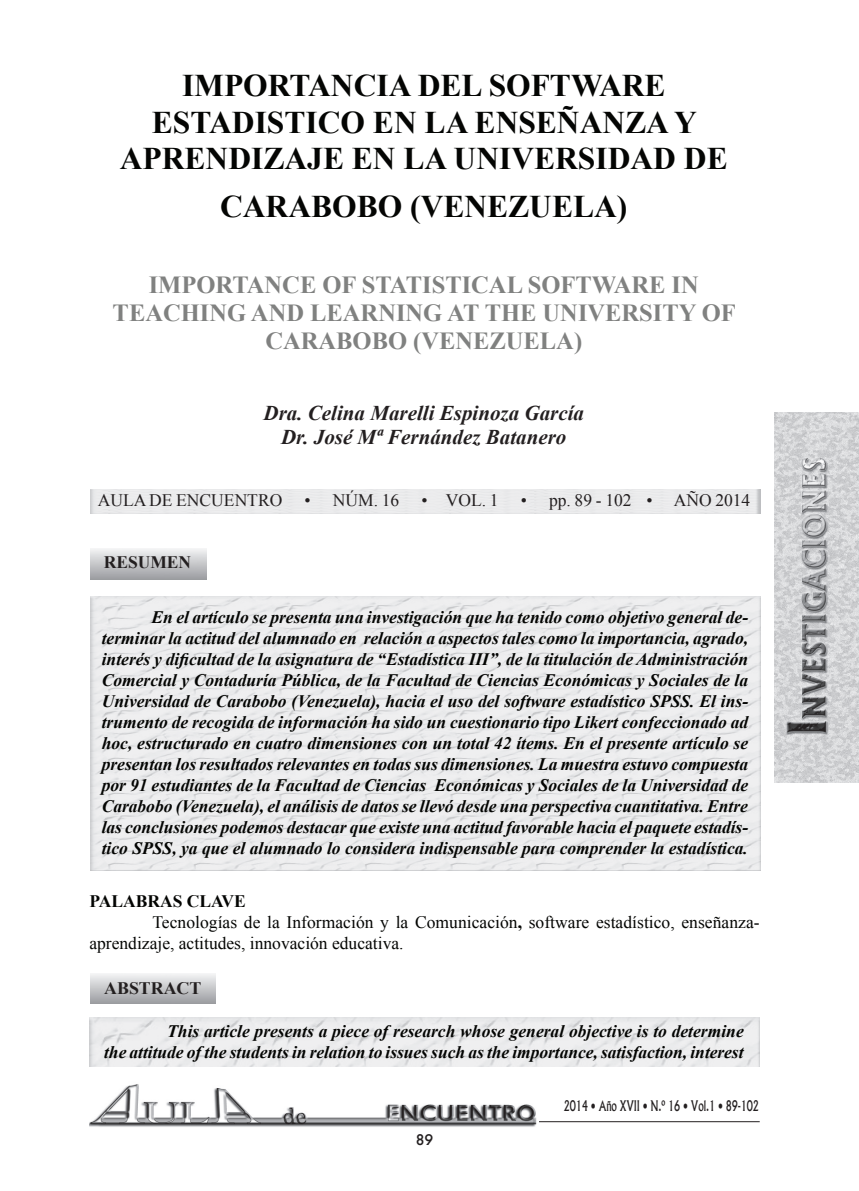
<style>
.page{position:relative;width:859px;height:1191px;background:#fff}
.page>*{position:absolute;margin:0;border:0;box-sizing:border-box;transform-origin:0 0}
.t1{font:700 31.5px/36.8px "Times New Roman";color:#040503;text-align:center}
.t2{font:700 24.5px/28px "Times New Roman";color:#808180;text-align:center}
.t3{font:italic 700 21px/23.6px "Times New Roman";color:#231f20;text-align:center}
.t4{font:italic 700 17.5px/21px "Times New Roman";color:#040503;text-align:justify}
.t5{font:17.5px "Times New Roman";color:#040503}
.t6{font:17.5px "Times New Roman";color:#231f20}
.t7{font:700 17.5px "Times New Roman";color:#231f20}
.t8{font:700 17.5px "Times New Roman";color:#040503}
.t9{font:500 14px "Albertus";letter-spacing:-.01em;color:#231f20;scale:.7 1}
.t10{font:500 14px "Albertus";letter-spacing:-.01em;color:#231f20}
.s1{font-weight:700}
</style>
<div class="page">
<img style="left:774px;top:413px;width:84px;height:369px">
<hr style="left:518px;top:1121px;width:241px;height:1px;background:#231f20">
<img style="left:89px;top:1084px;width:449px;height:43px">
<img style="left:90px;top:596px;width:670px;height:274px">
<img style="left:89px;top:1017px;width:670px;height:50px">
<h1 class="t1" style="left:120px;top:67px;width:609px">IMPORTANCIA DEL SOFTWARE<br>ESTADISTICO EN LA ENSEÑANZA Y<br>APRENDIZAJE EN LA UNIVERSIDAD DE</h1>
<h1 class="t1" style="left:220px;top:187px;width:408px">CARABOBO (VENEZUELA)</h1>
<h2 class="t2" style="left:113px;top:271px;width:624px">IMPORTANCE OF STATISTICAL SOFTWARE IN<br>TEACHING AND LEARNING AT THE UNIVERSITY OF<br>CARABOBO (VENEZUELA)</h2>
<p class="t3" style="left:263px;top:401px;width:322px">Dra. Celina Marelli Espinoza García<br>Dr. José Mª Fernández Batanero</p>
<p class="t6" style="left:98px;top:490px;width:186px">AULA DE ENCUENTRO</p>
<p class="t6" style="left:304px;top:490px;width:96px">• NÚM. 16</p>
<p class="t6" style="left:421px;top:490px;width:79px">• Vol. 1</p>
<p class="t6" style="left:520px;top:490px;width:231px">• pp. 89 - 102 • AÑO 2014</p>
<p class="t7" style="left:104px;top:552px;width:89px">RESUMEN</p>
<p class="t4" style="left:102px;top:606px;width:647px;text-indent:50px">En el artículo se presenta una investigación que ha tenido como objetivo general de&shy;terminar la actitud del alumnado en relación a aspectos tales como la importancia, agrado, interés y dificultad de la asignatura de “Estadística III”, de la titulación de Administración Comercial y Contaduría Pública, de la Facultad de Ciencias Económicas y Sociales de la Universidad de Carabobo (Venezuela), hacia el uso del software estadístico SPSS. El ins&shy;trumento de recogida de información ha sido un cuestionario tipo Likert confeccionado ad hoc, estructurado en cuatro dimensiones con un total 42 ítems. En el presente artículo se presentan los resultados relevantes en todas sus dimensiones. La muestra estuvo compuesta por 91 estudiantes de la Facultad de Ciencias Económicas y Sociales de la Universidad de Carabobo (Venezuela), el análisis de datos se llevó desde una perspectiva cuantitativa. Entre las conclusiones podemos destacar que existe una actitud favorable hacia el paquete estadís&shy;tico SPSS, ya que el alumnado lo considera indispensable para comprender la estadística.</p>
<p class="t8" style="left:89px;top:890px;width:158px">PALABRAS CLAVE</p>
<p class="t5" style="left:152px;top:911px;width:608px">Tecnologías de la Información y la Comunicación<span class="s1">,</span> software estadístico, enseñanza-</p>
<p class="t5" style="left:89px;top:932px;width:315px">aprendizaje, actitudes, innovación educativa.</p>
<p class="t7" style="left:104px;top:978px;width:99px">ABSTRACT</p>
<p class="t4" style="left:104px;top:1020px;width:640px;text-align:right">This article presents a piece of research whose general objective is to determine<br>the attitude of the students in relation to issues such as the importance, satisfaction, interest</p>
<p class="t10" style="left:415px;top:1131px;width:19px">89</p>
<p class="t9" style="left:563px;top:1097px;width:280px">2014 • Año XVII • N.º 16 • Vol.1 • 89-102</p>
</div>
